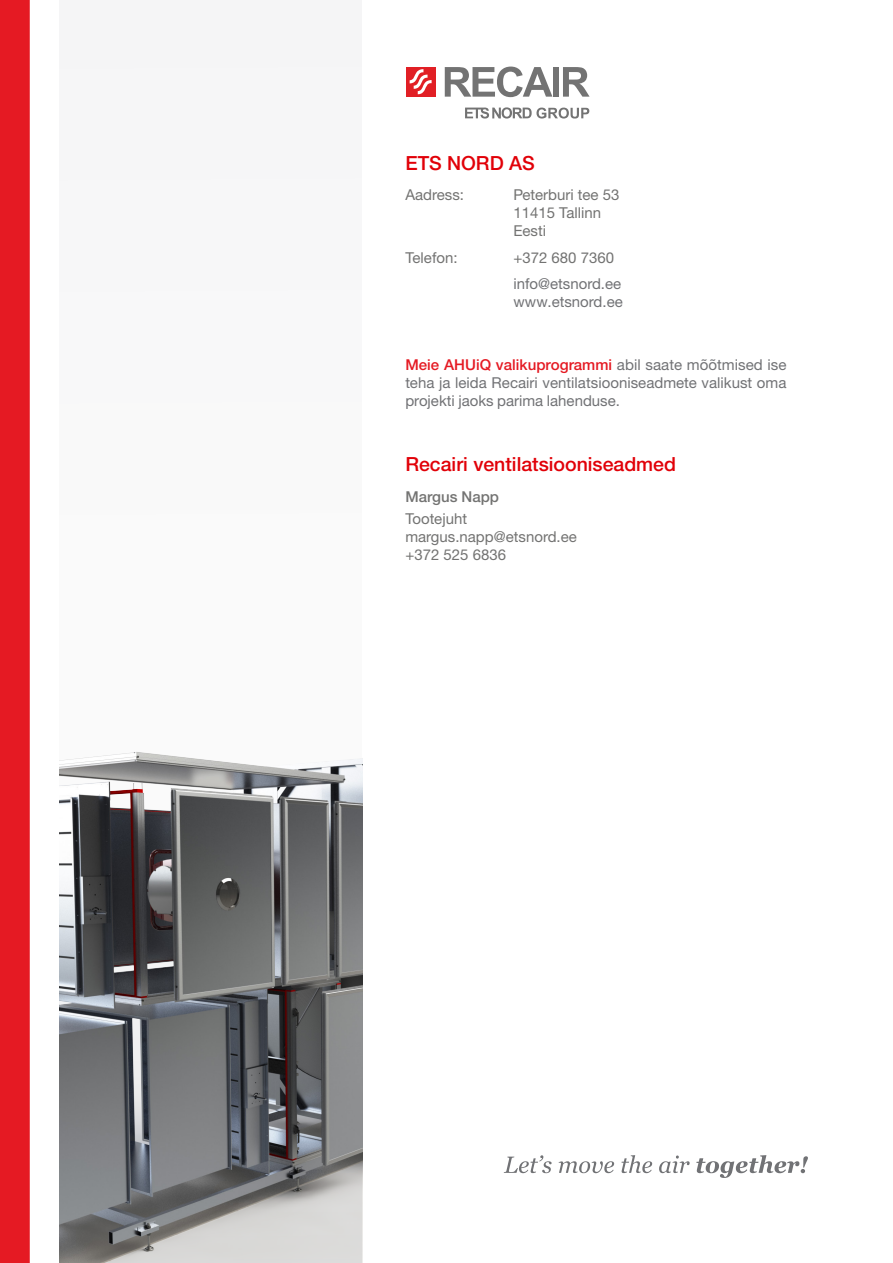
<style>
.page{position:relative;width:893px;height:1263px;background:#fff}
.page>*{position:absolute;margin:0;border:0;box-sizing:border-box;transform-origin:0 0}
.t1{font:500 19.5px "Helvetica Neue LTW1 G";color:#e10008}
.t2{font:15px/18px "Helvetica Neue LTW1 G";color:#717275}
.t3{font:15px/18px "Helvetica Neue LTW1 G";color:#737372}
.t4{font:500 15px "Helvetica Neue LTW1 G";color:#737372}
.s1{font-weight:500;color:#e51a23}
</style>
<div class="page">
<div style="left:60px;top:0;width:302px;height:1263px;background:#f8f8f9"></div>
<div style="left:0;top:0;width:30px;height:1263px;background:#e51a23"></div>
<svg style="left:504px;top:1155px;width:48px;height:18px"></svg>
<svg style="left:559px;top:1161px;width:55px;height:12px"></svg>
<svg style="left:621px;top:1155px;width:31px;height:18px"></svg>
<svg style="left:659px;top:1155px;width:31px;height:18px"></svg>
<svg style="left:696px;top:1155px;width:112px;height:23px"></svg>
<div style="left:406px;top:67px;width:30px;height:30px;background:#e11f25"></div>
<svg style="left:410px;top:69px;width:22px;height:25px"></svg>
<svg style="left:445px;top:67px;width:107px;height:30px"></svg>
<div style="left:553px;top:67px;width:6px;height:30px;background:#737373"></div>
<svg style="left:563px;top:67px;width:27px;height:30px"></svg>
<svg style="left:465px;top:107px;width:124px;height:12px"></svg>
<img style="left:60px;top:752px;width:302px;height:510px">
<h1 class="t1" style="left:405px;top:151px;width:131px">ETS NORD AS</h1>
<p class="t3" style="left:405px;top:186px;width:60px">Aadress:</p>
<p class="t3" style="left:513px;top:186px;width:107px">Peterburi tee 53<br>11415 Tallinn<br>Eesti</p>
<p class="t3" style="left:405px;top:248px;width:54px">Telefon:</p>
<p class="t3" style="left:513px;top:248px;width:102px">+372 680 7360</p>
<p class="t2" style="left:513px;top:275px;width:111px">info@etsnord.ee www.etsnord.ee</p>
<p class="t2" style="left:405px;top:356px;width:383px;text-align:justify"><span class="s1">Meie AHUiQ valikuprogrammi</span> abil saate mõõtmised ise teha ja leida Recairi ventilatsiooniseadmete valikust oma projekti jaoks parima lahenduse.</p>
<h1 class="t1" style="left:405px;top:453px;width:272px">Recairi ventilatsiooniseadmed</h1>
<p class="t4" style="left:405px;top:488px;width:95px">Margus Napp</p>
<p class="t3" style="left:405px;top:510px;width:173px">Tootejuht margus.napp@etsnord.ee +372 525 6836</p>
</div>
